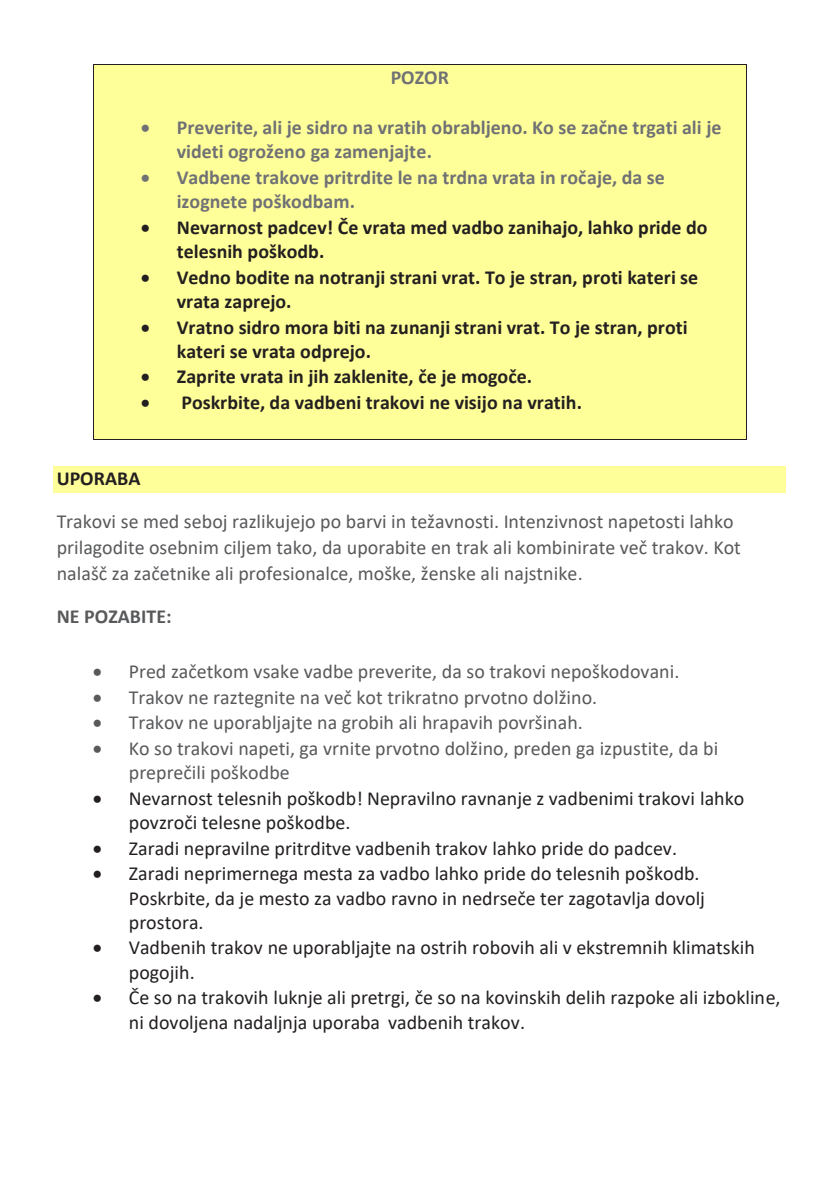
<style>
.page{position:relative;width:840px;height:1191px;background:#fff}
.page>*{position:absolute;margin:0;border:0;box-sizing:border-box;transform-origin:0 0}
.t1{font:20px/24.4px "Calibri";color:#231f20}
.t2{font:20px/26.2px "Calibri";color:#58595b}
.t3{font:700 20px/24.4px "Calibri";color:#231f20}
.t4{font:700 20px/24.4px "Calibri";color:#707174}
.t5{font:700 20px "Calibri";color:#58595b}
</style>
<div class="page">
<div style="left:54px;top:466px;width:732px;height:27px;background:#ff9"></div>
<div style="left:94px;top:65px;width:651px;height:374px;background:#ff9"></div>
<hr style="left:94px;top:64px;width:651px;height:1px;background:#231f20">
<hr style="left:93px;top:65px;width:1px;height:374px;background:#231f20">
<hr style="left:94px;top:439px;width:651px;height:1px;background:#231f20">
<hr style="left:745px;top:65px;width:1px;height:374px;background:#231f20">
<p class="t4" style="left:390px;top:65px;width:60px">POZOR</p>
<p class="t4" style="left:177px;top:115px;width:546px;text-indent:-36px">• Preverite, ali je sidro na vratih obrabljeno. Ko se začne trgati ali je videti ogroženo ga zamenjajte.</p>
<p class="t4" style="left:177px;top:165px;width:489px;text-indent:-36px">• Vadbene trakove pritrdite le na trdna vrata in ročaje, da se izognete poškodbam.</p>
<p class="t3" style="left:177px;top:214px;width:532px;text-indent:-36px">• Nevarnost padcev! Če vrata med vadbo zanihajo, lahko pride do telesnih poškodb.</p>
<p class="t3" style="left:177px;top:264px;width:523px;text-indent:-36px">• Vedno bodite na notranji strani vrat. To je stran, proti kateri se vrata zaprejo.</p>
<p class="t3" style="left:177px;top:314px;width:512px;text-indent:-36px">• Vratno sidro mora biti na zunanji strani vrat. To je stran, proti kateri se vrata odprejo.</p>
<p class="t3" style="left:141px;top:364px;width:393px">• Zaprite vrata in jih zaklenite, če je mogoče.</p>
<p class="t3" style="left:141px;top:390px;width:442px">• Poskrbite, da vadbeni trakovi ne visijo na vratih.</p>
<p class="t3" style="left:57px;top:466px;width:85px">UPORABA</p>
<p class="t2" style="left:57px;top:508px;width:685px">Trakovi se med seboj razlikujejo po barvi in težavnosti. Intenzivnost napetosti lahko prilagodite osebnim ciljem tako, da uporabite en trak ali kombinirate več trakov. Kot nalašč za začetnike ali profesionalce, moške, ženske ali najstnike.</p>
<p class="t5" style="left:57px;top:602px;width:116px">NE POZABITE:</p>
<p class="t2" style="left:93px;top:658px;width:588px">• Pred začetkom vsake vadbe preverite, da so trakovi nepoškodovani.</p>
<p class="t2" style="left:93px;top:683px;width:506px">• Trakov ne raztegnite na več kot trikratno prvotno dolžino.</p>
<p class="t2" style="left:93px;top:709px;width:491px">• Trakov ne uporabljajte na grobih ali hrapavih površinah.</p>
<p class="t2" style="left:129px;top:735px;width:590px;line-height:24.6px;text-indent:-36px">• Ko so trakovi napeti, ga vrnite prvotno dolžino, preden ga izpustite, da bi preprečili poškodbe</p>
<p class="t1" style="left:129px;top:785px;width:617px;text-indent:-36px">• Nevarnost telesnih poškodb! Nepravilno ravnanje z vadbenimi trakovi lahko povzroči telesne poškodbe.</p>
<p class="t1" style="left:93px;top:835px;width:585px">• Zaradi nepravilne pritrditve vadbenih trakov lahko pride do padcev.</p>
<p class="t1" style="left:129px;top:860px;width:577px;text-indent:-36px">• Zaradi neprimernega mesta za vadbo lahko pride do telesnih poškodb.<br>Poskrbite, da je mesto za vadbo ravno in nedrseče ter zagotavlja dovolj prostora.</p>
<p class="t1" style="left:129px;top:935px;width:627px;text-indent:-36px">• Vadbenih trakov ne uporabljajte na ostrih robovih ali v ekstremnih klimatskih pogojih.</p>
<p class="t1" style="left:129px;top:985px;width:653px;text-indent:-36px">• Če so na trakovih luknje ali pretrgi, če so na kovinskih delih razpoke ali izbokline, ni dovoljena nadaljnja uporaba vadbenih trakov.</p>
</div>
